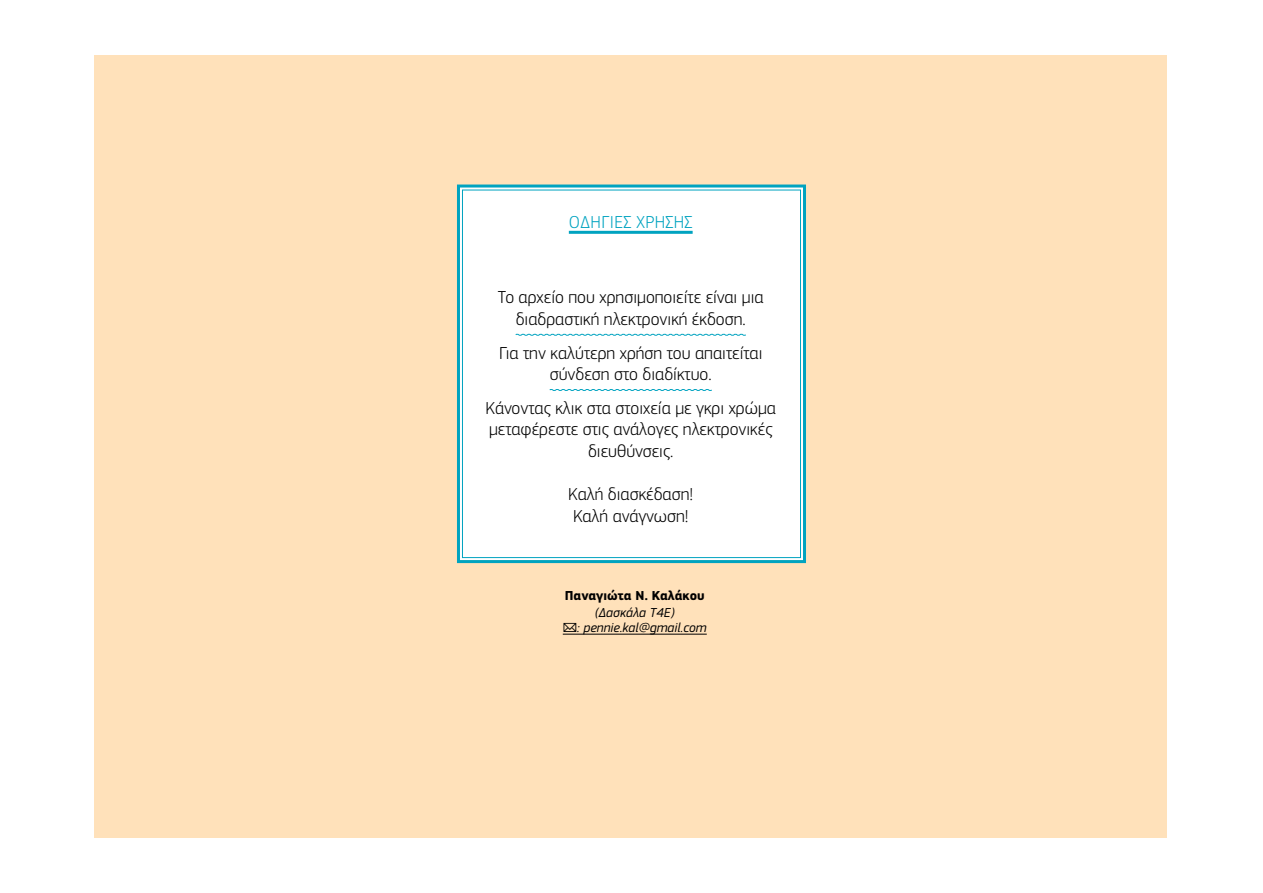
<style>
.page{position:relative;width:1263px;height:893px;background:#fff}
.page>*{position:absolute;margin:0;border:0;box-sizing:border-box;transform-origin:0 0}
.t1{font:300 18px/21.6px "EC Square Sans Pro";color:#000;text-align:center}
.t2{font:300 18px "EC Square Sans Pro";letter-spacing:.02em;color:#00a3c0}
.t3{font:italic 13.5px/15px "EC Square Sans Pro";color:#000;text-align:center}
.t4{font:700 13.5px "EC Square Sans Pro";color:#000}
</style>
<div class="page">
<div style="left:95px;top:55px;width:1072px;height:783px;background:#ffe1ba"></div>
<div style="left:457px;top:184px;width:349px;height:380px;background:#fff"></div>
<div style="left:462px;top:190px;width:339px;height:368px;border:1px solid #00a3c0"></div>
<hr style="left:569px;top:231px;width:124px;height:3px;background:#00a3c0">
<svg style="left:515px;top:333px;width:231px;height:3px"></svg>
<svg style="left:549px;top:389px;width:163px;height:2px"></svg>
<hr style="left:563px;top:634px;width:144px;height:1px;background:#000">
<p class="t2" style="left:569px;top:211px;width:125px">Οδηγιεσ χρησησ</p>
<p class="t1" style="left:498px;top:287px;width:267px">Το αρχείο που χρησιμοποιείτε είναι μια διαδραστική ηλεκτρονική έκδοση.</p>
<p class="t1" style="left:499px;top:342px;width:265px">Για την καλύτερη χρήση του απαιτείται σύνδεση στο διαδίκτυο.</p>
<p class="t1" style="left:485px;top:397px;width:292px">Kάνοντας κλικ στα στοιχεία με γκρι χρώμα μεταφέρεστε στις ανάλογες ηλεκτρονικές διευθύνσεις.</p>
<p class="t1" style="left:568px;top:483px;width:127px;text-align:left">Καλή διασκέδαση!<br>Καλή ανάγνωση!</p>
<p class="t4" style="left:565px;top:588px;width:141px">Παναγιώτα Ν. Καλάκου</p>
<p class="t3" style="left:563px;top:605px;width:145px">(Δασκάλα Τ4Ε)<br>✉: pennie.kal@gmail.com</p>
</div>
